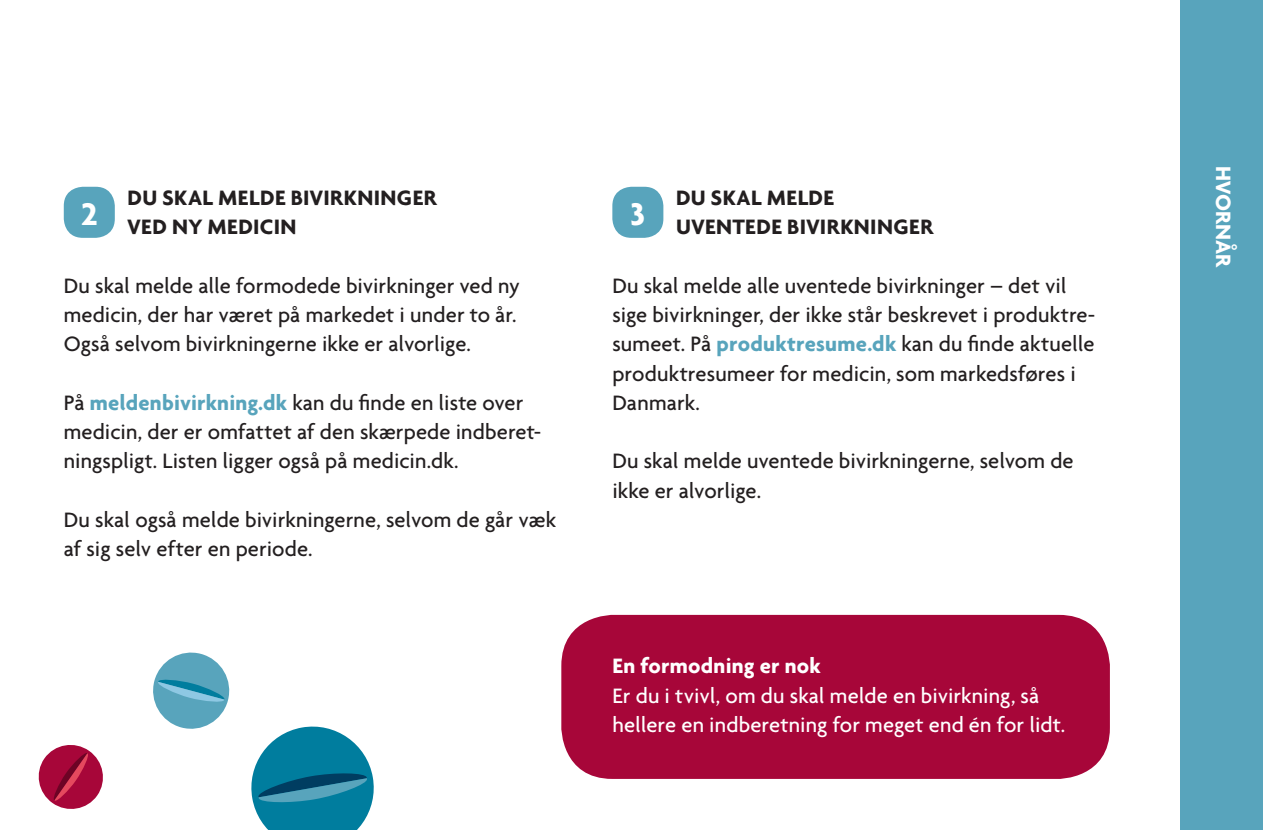
<style>
.page{position:relative;width:1263px;height:830px;background:#fff}
.page>*{position:absolute;margin:0;border:0;box-sizing:border-box;transform-origin:0 0}
.t1{font:700 33.75px "Agenda";color:#fff}
.Brødtekst{font:500 22.5px/29.2px "Agenda";letter-spacing:.005em;color:#231f20}
.Brødtekst-2{font:500 22.5px/29.2px "Agenda";letter-spacing:.005em;color:#fff}
.Underoverskrift{font:700 22.5px/29.2px "Agenda";letter-spacing:.02em;color:#231f20}
.Brødtekst-3{font:700 22.5px "Agenda";letter-spacing:.01em;color:#fff}
.s1{font-weight:700;color:#58a4bc}
</style>
<div class="page">
<div style="left:1180px;top:0;width:83px;height:829px;background:#58a4bc"></div>
<div style="left:64px;top:187px;width:51px;height:51px;background:#58a4bc;border-radius:19px"></div>
<div style="left:612px;top:187px;width:51px;height:51px;background:#58a4bc;border-radius:19px"></div>
<div style="left:561px;top:614px;width:549px;height:164px;background:#a70639;border-radius:51px"></div>
<svg style="left:153px;top:652px;width:77px;height:77px"></svg>
<svg style="left:251px;top:726px;width:123px;height:103px"></svg>
<svg style="left:38px;top:745px;width:65px;height:64px"></svg>
<p class="Underoverskrift" style="left:128px;top:182px;width:311px">DU SKAL MELDE BIVIRKNINGER<br>VED NY MEDICIN</p>
<p class="t1" style="left:81px;top:193px;width:18px">2</p>
<p class="t1" style="left:631px;top:193px;width:16px">3</p>
<p class="Underoverskrift" style="left:676px;top:182px;width:259px">DU SKAL MELDE<br>UVENTEDE BIVIRKNINGER</p>
<p class="Brødtekst" style="left:64px;top:270px;width:458px">Du skal melde alle formodede bivirkninger ved ny medicin, der har været på markedet i under to år.<br>Også selvom bivirkningerne ikke er alvorlige.</p>
<p class="Brødtekst" style="left:64px;top:387px;width:479px">På <span class="s1">meldenbivirkning.dk</span> kan du finde en liste over medicin, der er omfattet af den skærpede indberet&shy;ningspligt. Listen ligger også på medicin.dk.</p>
<p class="Brødtekst" style="left:64px;top:504px;width:494px">Du skal også melde bivirkningerne, selvom de går væk af sig selv efter en periode.</p>
<p class="Brødtekst" style="left:612px;top:270px;width:484px">Du skal melde alle uventede bivirkninger – det vil sige bivirkninger, der ikke står beskrevet i produktre&shy;sumeet. På <span class="s1">produktresume.dk</span> kan du finde aktuelle produktresumeer for medicin, som markedsføres i Danmark.</p>
<p class="Brødtekst" style="left:612px;top:446px;width:463px">Du skal melde uventede bivirkningerne, selvom de ikke er alvorlige.</p>
<p class="Brødtekst-3" style="left:612px;top:652px;width:210px">En formodning er nok</p>
<p class="Brødtekst-2" style="left:612px;top:680px;width:454px">Er du i tvivl, om du skal melde en bivirkning, så hellere en indberetning for meget end én for lidt.</p>
<p class="Brødtekst-3" style="left:1237px;top:166px;width:103px;rotate:90deg">HVORNÅR</p>
</div>
